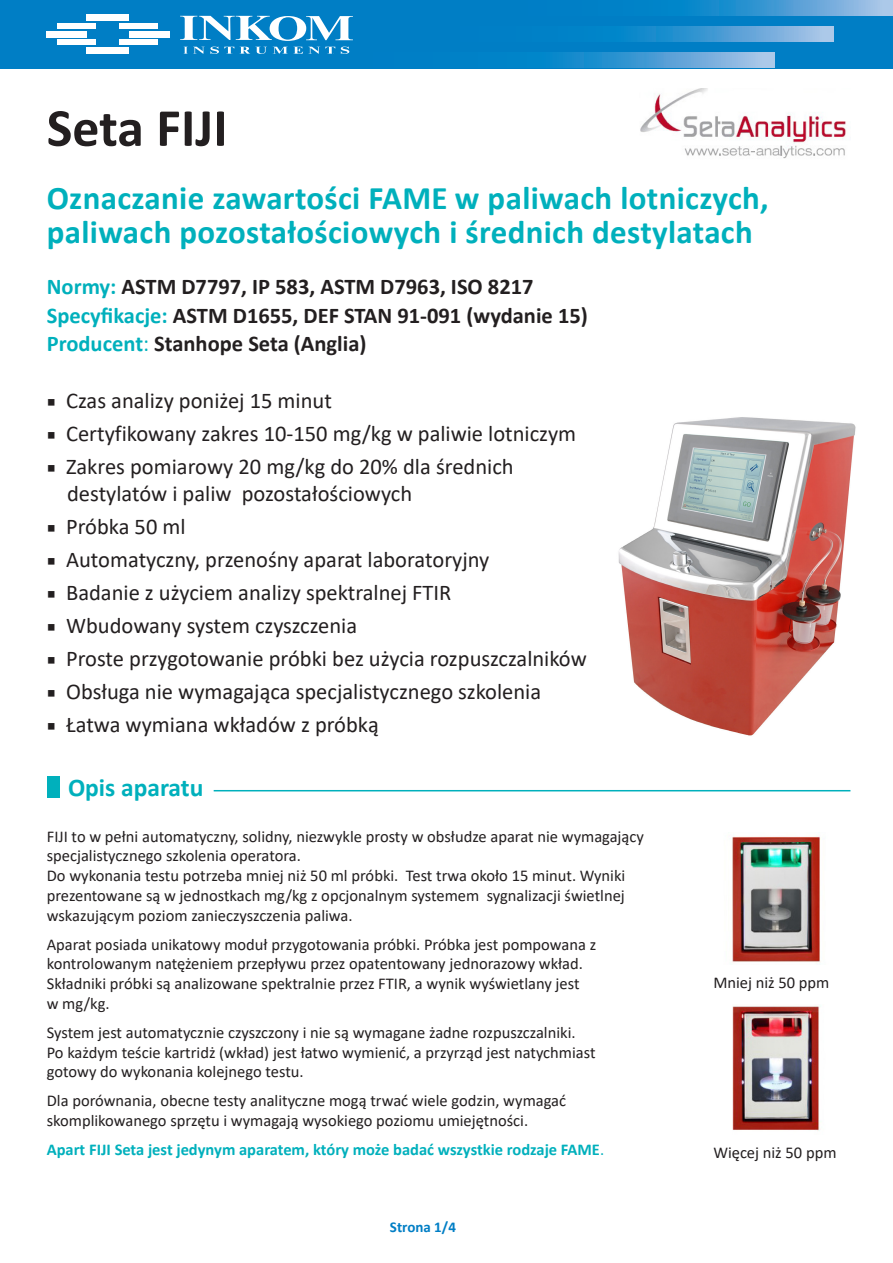
<style>
.page{position:relative;width:893px;height:1263px;background:#fff}
.page>*{position:absolute;margin:0;border:0;box-sizing:border-box;transform-origin:0 0}
.t1{font:700 54px "Calibri";color:#231f20}
.t2{font:700 33px "Calibri";letter-spacing:.01em;color:#00b0bc}
.t3{font:700 25.5px "Calibri";color:#00b0bc}
.t4{font:22.5px/27px "Calibri";color:#231f20}
.t5{font:700 22.5px "Calibri";color:#231f20}
.t6{font:16.5px/19.8px "Calibri";color:#231f20}
.t7{font:700 16.5px "Calibri";color:#00b0bc}
.t8{font:700 15px "Calibri";color:#007ec5}
.s1{color:#00b0bc}
.s2{font-weight:400;color:#00b0bc}
.s3{font-family:"Minion Pro"}
.s4{font-weight:400}
</style>
<div class="page">
<img style="left:640px;top:89px;width:206px;height:70px">
<div style="left:0;top:0;width:893px;height:68px;background:#007ec5"></div>
<svg style="left:340px;top:52px;width:435px;height:16px"></svg>
<div style="left:87px;top:14px;width:42px;height:7px;background:#fff"></div>
<div style="left:87px;top:47px;width:42px;height:6px;background:#fff"></div>
<div style="left:129px;top:31px;width:40px;height:6px;background:#fff"></div>
<div style="left:47px;top:31px;width:40px;height:6px;background:#fff"></div>
<div style="left:119px;top:39px;width:38px;height:6px;background:#fff"></div>
<div style="left:57px;top:39px;width:39px;height:6px;background:#fff"></div>
<div style="left:119px;top:23px;width:38px;height:6px;background:#fff"></div>
<div style="left:57px;top:23px;width:39px;height:6px;background:#fff"></div>
<svg style="left:180px;top:16px;width:173px;height:25px"></svg>
<svg style="left:184px;top:47px;width:50px;height:7px"></svg>
<svg style="left:240px;top:47px;width:26px;height:7px"></svg>
<svg style="left:273px;top:47px;width:62px;height:7px"></svg>
<svg style="left:341px;top:47px;width:8px;height:7px"></svg>
<svg style="left:631px;top:26px;width:203px;height:16px;background:#56a3d7"></svg>
<svg style="left:695px;top:0;width:198px;height:15px;background:#56a3d7"></svg>
<img style="left:618px;top:417px;width:238px;height:319px">
<img style="left:730px;top:832px;width:91px;height:131px">
<img style="left:732px;top:1006px;width:89px;height:125px">
<div style="left:47px;top:776px;width:13px;height:22px;background:#00b0bc"></div>
<hr style="left:214px;top:790px;width:636px;height:1px;background:#00b0bc">
<p class="t1" style="left:47px;top:90px;width:182px">Seta FIJI</p>
<p class="t2" style="left:47px;top:174px;width:723px">Oznaczanie zawartości FAME w paliwach lotniczych,</p>
<p class="t2" style="left:47px;top:209px;width:707px">paliwach pozostałościowych i średnich destylatach</p>
<p class="t5" style="left:47px;top:271px;width:488px"><span class="s1">Normy:</span> ASTM D7797, IP 583, ASTM D7963, ISO 8217</p>
<p class="t5" style="left:47px;top:300px;width:543px"><span class="s1">Specyfikacje:</span> ASTM D1655, DEF STAN 91-091 (wydanie 15)</p>
<p class="t5" style="left:47px;top:328px;width:321px"><span class="s1">Producent</span><span class="s2">:</span> Stanhope Seta (Anglia)</p>
<p class="t4" style="left:47px;top:386px;width:287px"><span class="s3">■</span> Czas analizy poniżej 15 minut</p>
<p class="t4" style="left:47px;top:419px;width:531px"><span class="s3">■</span> Certyfikowany zakres 10-150 mg/kg w paliwie lotniczym</p>
<p class="t4" style="left:67px;top:452px;width:448px;text-indent:-20px"><span class="s3">■</span> Zakres pomiarowy 20 mg/kg do 20% dla średnich destylatów i paliw pozostałościowych</p>
<p class="t4" style="left:47px;top:512px;width:140px"><span class="s3">■</span> Próbka 50 ml</p>
<p class="t4" style="left:47px;top:545px;width:444px"><span class="s3">■</span> Automatyczny, przenośny aparat laboratoryjny</p>
<p class="t4" style="left:47px;top:578px;width:406px"><span class="s3">■</span> Badanie z użyciem analizy spektralnej FTIR</p>
<p class="t4" style="left:47px;top:611px;width:312px"><span class="s3">■</span> Wbudowany system czyszczenia</p>
<p class="t4" style="left:47px;top:644px;width:542px"><span class="s3">■</span> Proste przygotowanie próbki bez użycia rozpuszczalników</p>
<p class="t4" style="left:47px;top:677px;width:496px"><span class="s3">■</span> Obsługa nie wymagająca specjalistycznego szkolenia</p>
<p class="t4" style="left:47px;top:710px;width:334px"><span class="s3">■</span> Łatwa wymiana wkładów z próbką</p>
<p class="t3" style="left:68px;top:769px;width:137px">Opis aparatu</p>
<p class="t6" style="left:47px;top:826px;width:599px">FIJI to w pełni automatyczny, solidny, niezwykle prosty w obsłudze aparat nie wymagający specjalistycznego szkolenia operatora.<br>Do wykonania testu potrzeba mniej niż 50 ml próbki. Test trwa około 15 minut. Wyniki prezentowane są w jednostkach mg/kg z opcjonalnym systemem sygnalizacji świetlnej wskazującym poziom zanieczyszczenia paliwa.</p>
<p class="t6" style="left:47px;top:934px;width:551px">Aparat posiada unikatowy moduł przygotowania próbki. Próbka jest pompowana z kontrolowanym natężeniem przepływu przez opatentowany jednorazowy wkład.<br>Składniki próbki są analizowane spektralnie przez FTIR, a wynik wyświetlany jest<br>w mg/kg.</p>
<p class="t6" style="left:47px;top:1022px;width:550px">System jest automatycznie czyszczony i nie są wymagane żadne rozpuszczalniki.<br>Po każdym teście kartridż (wkład) jest łatwo wymienić, a przyrząd jest natychmiast gotowy do wykonania kolejnego testu.</p>
<p class="t6" style="left:47px;top:1090px;width:521px">Dla porównania, obecne testy analityczne mogą trwać wiele godzin, wymagać skomplikowanego sprzętu i wymagają wysokiego poziomu umiejętności.</p>
<p class="t7" style="left:47px;top:1138px;width:559px">Apart FIJI Seta jest jedynym aparatem, który może badać wszystkie rodzaje FAME<span class="s4">.</span></p>
<p class="t8" style="left:390px;top:1216px;width:68px">Strona 1/4</p>
<p class="t6" style="left:713px;top:972px;width:118px">Mniej niż 50 ppm</p>
<p class="t6" style="left:713px;top:1142px;width:125px">Więcej niż 50 ppm</p>
</div>
